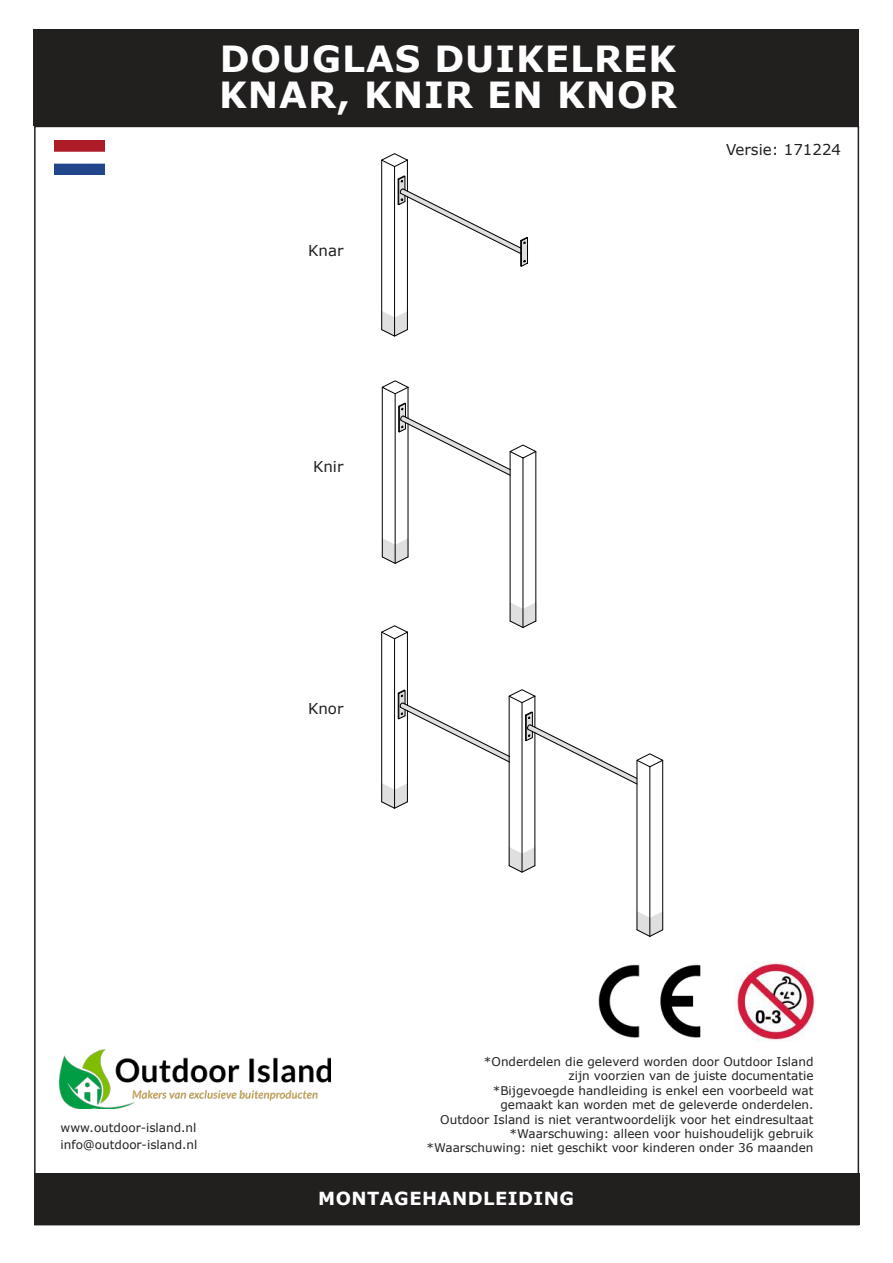
<style>
.page{position:relative;width:893px;height:1263px;background:#fff}
.page>*{position:absolute;margin:0;border:0;box-sizing:border-box;transform-origin:0 0}
.t1{font:700 36px/36px "Verdana";letter-spacing:.025em;color:#fff}
.t2{font:700 18px "Verdana";letter-spacing:.025em;color:#fff}
.t3{font:15px "Verdana";color:#221f1f}
.t4{font:12px/14.4px "Verdana";color:#221f1f}
</style>
<div class="page">
<svg style="left:510px;top:603px;width:26px;height:25px"></svg>
<svg style="left:382px;top:381px;width:26px;height:13px"></svg>
<svg style="left:382px;top:538px;width:26px;height:26px"></svg>
<hr style="left:408px;top:387px;width:1px;height:31px;background:#000">
<svg style="left:398px;top:403px;width:138px;height:73px"></svg>
<hr style="left:523px;top:458px;width:1px;height:169px;background:#000">
<hr style="left:510px;top:451px;width:1px;height:170px;background:#000">
<hr style="left:536px;top:451px;width:1px;height:170px;background:#000">
<hr style="left:408px;top:424px;width:1px;height:133px;background:#000">
<hr style="left:395px;top:394px;width:1px;height:169px;background:#000">
<hr style="left:382px;top:387px;width:1px;height:170px;background:#000">
<svg style="left:637px;top:911px;width:26px;height:25px"></svg>
<svg style="left:509px;top:847px;width:26px;height:25px"></svg>
<hr style="left:650px;top:767px;width:1px;height:169px;background:#000">
<hr style="left:637px;top:760px;width:1px;height:170px;background:#000">
<hr style="left:662px;top:760px;width:1px;height:170px;background:#000">
<hr style="left:535px;top:733px;width:1px;height:133px;background:#000">
<hr style="left:522px;top:703px;width:1px;height:169px;background:#000">
<svg style="left:381px;top:625px;width:27px;height:14px"></svg>
<svg style="left:381px;top:689px;width:282px;height:119px"></svg>
<hr style="left:394px;top:639px;width:1px;height:169px;background:#000">
<hr style="left:381px;top:632px;width:1px;height:170px;background:#000">
<hr style="left:509px;top:696px;width:1px;height:170px;background:#000">
<hr style="left:407px;top:711px;width:1px;height:91px;background:#000">
<hr style="left:407px;top:632px;width:1px;height:73px;background:#000">
<svg style="left:381px;top:153px;width:27px;height:14px"></svg>
<svg style="left:381px;top:311px;width:27px;height:25px"></svg>
<hr style="left:407px;top:160px;width:1px;height:31px;background:#000">
<hr style="left:407px;top:197px;width:1px;height:133px;background:#000">
<hr style="left:394px;top:167px;width:1px;height:169px;background:#000">
<hr style="left:381px;top:160px;width:1px;height:170px;background:#000">
<svg style="left:398px;top:176px;width:130px;height:91px"></svg>
<div style="left:34px;top:29px;width:825px;height:97px;background:#221f1f"></div>
<div style="left:34px;top:1173px;width:825px;height:52px;background:#221f1f"></div>
<img style="left:59px;top:1050px;width:271px;height:59px">
<img style="left:54px;top:140px;width:51px;height:34px">
<img style="left:735px;top:961px;width:81px;height:81px">
<img style="left:598px;top:964px;width:103px;height:74px">
<h1 class="t1" style="left:219px;top:44px;width:459px">DOUGLAS DUIKELREK<br>KNAR, KNIR EN KNOR</h1>
<p class="t3" style="left:308px;top:245px;width:37px">Knar</p>
<p class="t3" style="left:726px;top:144px;width:117px">Versie: 171224</p>
<p class="t3" style="left:313px;top:460px;width:32px">Knir</p>
<p class="t3" style="left:308px;top:702px;width:37px">Knor</p>
<p class="t4" style="left:61px;top:1121px;width:138px;line-height:16.5px">www.outdoor-island.nl info@outdoor-island.nl</p>
<p class="t4" style="left:427px;top:1055px;width:388px;text-align:right">*Onderdelen die geleverd worden door Outdoor Island<br>zijn voorzien van de juiste documentatie<br>*Bijgevoegde handleiding is enkel een voorbeeld wat<br>gemaakt kan worden met de geleverde onderdelen.<br>Outdoor Island is niet verantwoordelijk voor het eindresultaat *Waarschuwing: alleen voor huishoudelijk gebruik *Waarschuwing: niet geschikt voor kinderen onder 36 maanden</p>
<h2 class="t2" style="left:318px;top:1191px;width:257px">MONTAGEHANDLEIDING</h2>
</div>
